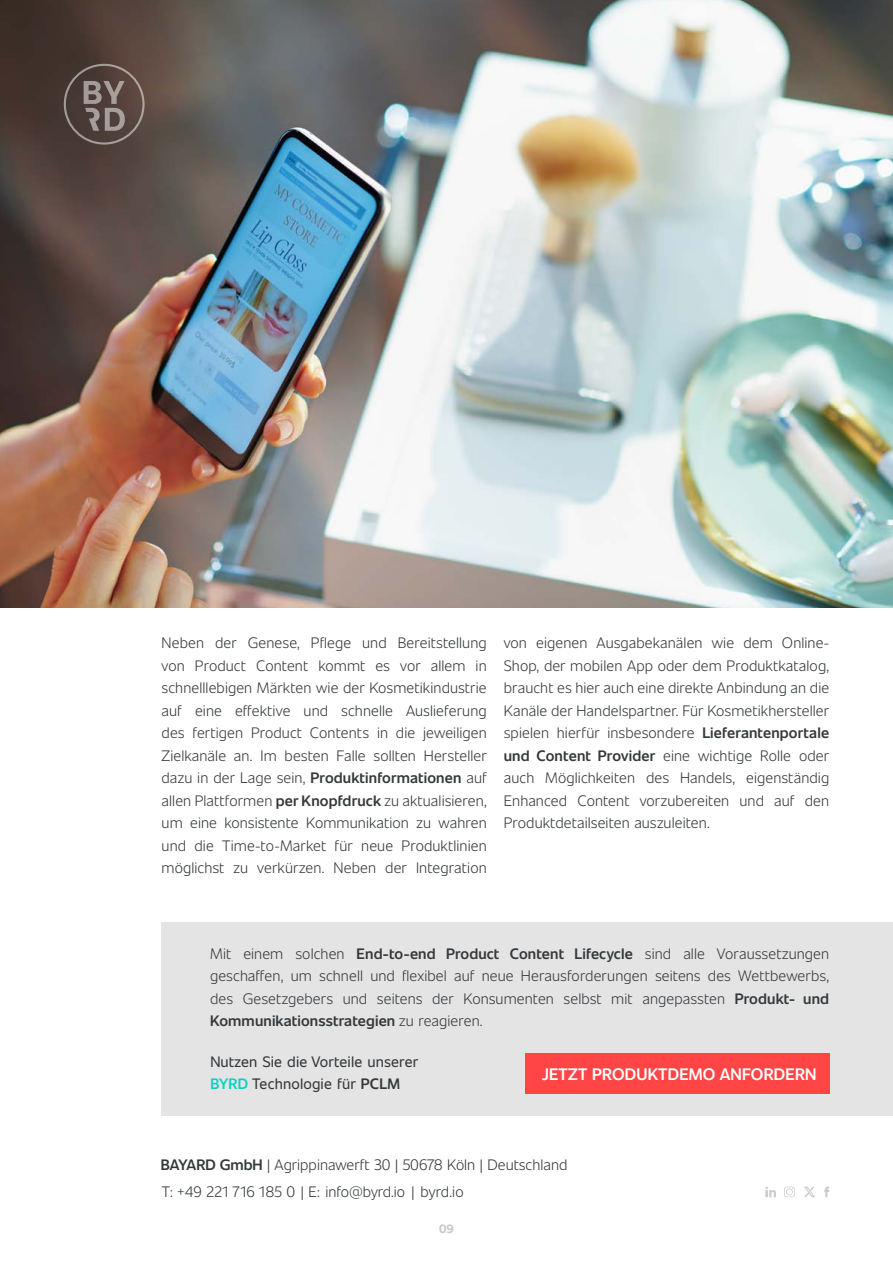
<style>
.page{position:relative;width:893px;height:1263px;background:#fff}
.page>*{position:absolute;margin:0;border:0;box-sizing:border-box;transform-origin:0 0}
.t1{font:600 16.5px "Unitext";letter-spacing:.01em;color:#fff}
.t2{font:300 15px/22.5px "Unitext";letter-spacing:.005em;color:#34393b;text-align:justify}
.t3{font:15px/22.5px "Unitext";letter-spacing:.01em;color:#34393b}
.t4{font:700 12px "Unitext";color:#cac9c9}
.s1{font-weight:600}
.s2{font-weight:600;color:#0ad1c4}
</style>
<div class="page">
<img style="left:0;top:0;width:893px;height:608px">
<svg style="left:824px;top:1187px;width:5px;height:10px"></svg>
<svg style="left:784px;top:1187px;width:11px;height:10px"></svg>
<svg style="left:765px;top:1187px;width:11px;height:10px"></svg>
<svg style="left:64px;top:64px;width:81px;height:81px;background:#61534d"></svg>
<svg style="left:804px;top:1187px;width:11px;height:10px"></svg>
<div style="left:162px;top:922px;width:731px;height:194px;background:#e5e4e5"></div>
<div style="left:525px;top:1053px;width:304px;height:41px;background:#ff4545"></div>
<p class="t2" style="left:162px;top:630px;width:327px">Neben der Genese, Pflege und Bereitstellung von Product Content kommt es vor allem in schnelllebigen Märkten wie der Kosmetikindustrie auf eine effektive und schnelle Auslieferung des fertigen Product Contents in die jeweiligen Zielkanäle an. Im besten Falle sollten Hersteller dazu in der Lage sein, <span class="s1">Produktinformationen</span> auf allen Plattformen <span class="s1">per Knopfdruck</span> zu aktualisieren, um eine konsistente Kommunikation zu wahren und die Time-to-Market für neue Produktlinien möglichst zu verkürzen. Neben der Integration</p>
<p class="t2" style="left:504px;top:630px;width:327px">von eigenen Ausgabekanälen wie dem Online-Shop, der mobilen App oder dem Produktkatalog, braucht es hier auch eine direkte Anbindung an die Kanäle der Handelspartner. Für Kosmetikhersteller spielen hierfür insbesondere <span class="s1">Lieferantenportale und Content Provider</span> eine wichtige Rolle oder auch Möglichkeiten des Handels, eigenständig Enhanced Content vorzubereiten und auf den Produktdetailseiten auszuleiten.</p>
<p class="t2" style="left:210px;top:941px;width:621px">Mit einem solchen <span class="s1">End-to-end Product Content Lifecycle</span> sind alle Voraussetzungen geschaffen, um schnell und flexibel auf neue Herausforderungen seitens des Wettbewerbs, des Gesetzgebers und seitens der Konsumenten selbst mit angepassten <span class="s1">Produkt- und Kommunikationsstrategien</span> zu reagieren.</p>
<p class="t3" style="left:210px;top:1049px;width:209px">Nutzen Sie die Vorteile unserer<br><span class="s2">BYRD</span> Technologie für <span class="s1">PCLM</span></p>
<p class="t1" style="left:542px;top:1062px;width:276px">JETZT PRODUKTDEMO ANFORDERN</p>
<p class="t2" style="left:161px;top:1150px;width:408px;line-height:27px"><span class="s1">BAYARD GmbH</span> | Agrippinawerft 30 | 50678 Köln | Deutschland<br>T: +49 221 716 185 0 | E: info@byrd.io | byrd.io</p>
<p class="t4" style="left:439px;top:1220px;width:16px">09</p>
</div>
